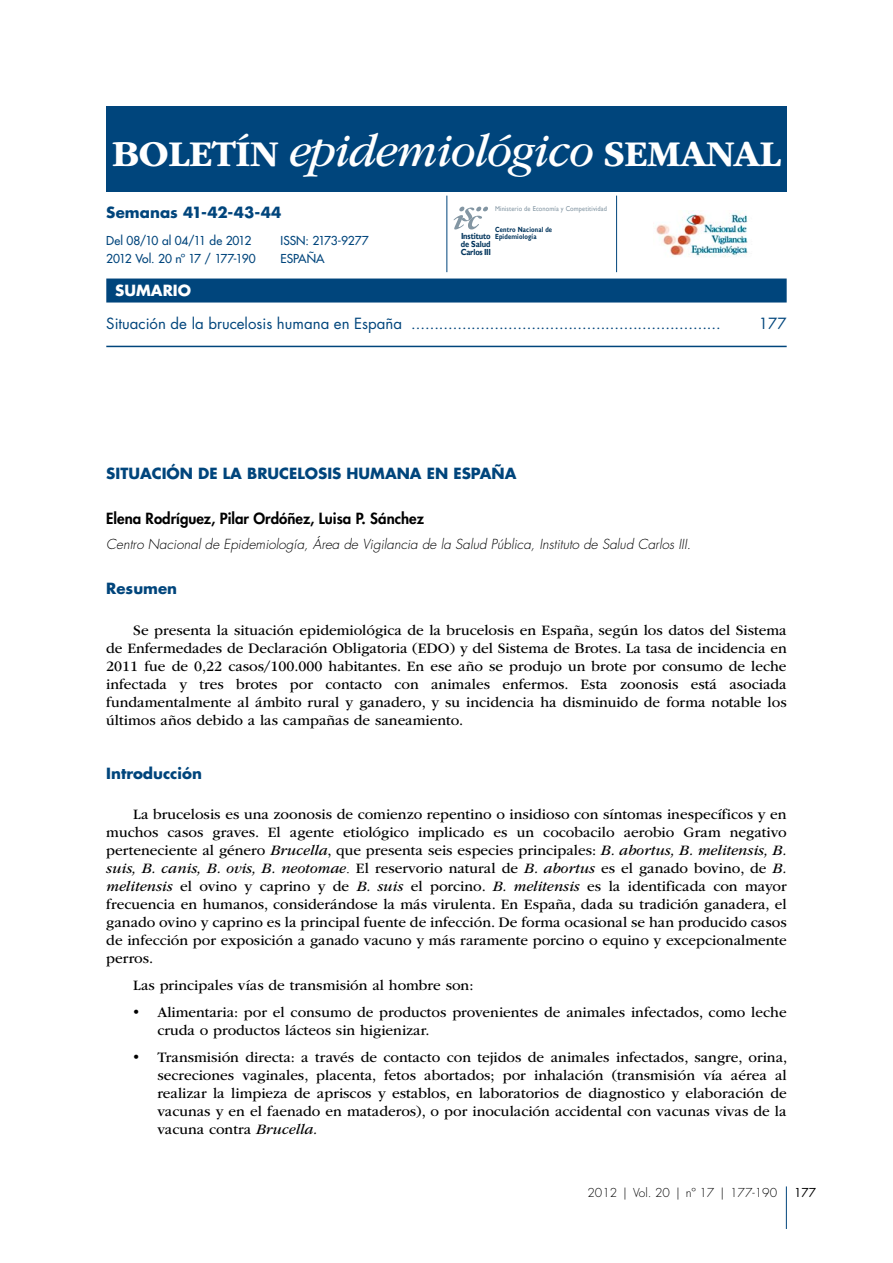
<style>
.page{position:relative;width:893px;height:1263px;background:#fff}
.page>*{position:absolute;margin:0;border:0;box-sizing:border-box;transform-origin:0 0}
.PUBLICACION-TITULO{font:700 37.8px "ITC Garamond Std";letter-spacing:-.025em;color:#fff}
.GENERAL-PARRAFO-1{font:15px/18px "ITC Garamond Std";color:#000;text-align:justify}
.GENERAL-VINETA-NIVEL{font:15px/18px "ITC Garamond Std";color:#000}
.SUMARIO-NIVEL-1{font:15px "Futura Std";color:#00457c}
.GENERAL-AUTOR-DESP{font:800 15px "Futura Std";color:#000}
.GENERAL-NIVEL-1{font:700 15px "Futura Std";color:#00457c}
.GENERAL-NIVEL-2{font:700 15px "Futura Std";color:#00457c}
.PUBLICACION-SEMANA{font:700 15px "Futura Std";color:#00457c}
.SUMARIO-TITULO{font:700 15px "Futura Std";color:#fff}
.SUMARIO-NUMPAG{font:15px "Futura Std";color:#00457c}
.GENERAL-CARGO{font:italic 300 13.5px "Futura Std";color:#000}
.PUBLICACION-FECHA{font:500 12px "Futura Std";letter-spacing:-.01em;color:#00457c}
.MAQUETA-FECHA-NUMERO{font:300 12px "Futura Std";color:#000}
.PUBLICACION-FECHA-2{font:500 12px "Futura Std";letter-spacing:-.055em;color:#00457c}
.MAQUETA-FOLIO{font:12px "Futura Std";color:#000}
.t1{font:700 8.85px/16px "Gill Sans";letter-spacing:-.01em;color:#00335b;scale:.86 1}
.t2{font:700 7.35px/6.9px "Gill Sans";letter-spacing:.025em;color:#00335b;scale:.8 1}
.t3{font:7.05px "Gill Sans";letter-spacing:.025em;color:#8396a3;scale:.9 1}
.s1{font-weight:400;font-style:italic;font-size:48px}
.s2{font-style:italic}
.s3{font-family:"Times New Roman"}
</style>
<div class="page">
<hr style="left:786px;top:1186px;width:1px;height:43px;background:#00457c">
<hr style="left:446px;top:196px;width:1px;height:76px;background:#00457c">
<hr style="left:616px;top:196px;width:1px;height:76px;background:#00457c">
<div style="left:106px;top:278px;width:681px;height:24px;background:#00457c"></div>
<hr style="left:106px;top:346px;width:681px;height:1px;background:#00457c">
<div style="left:106px;top:106px;width:681px;height:85px;background:#00457c"></div>
<svg style="left:454px;top:207px;width:34px;height:23px"></svg>
<img style="left:656px;top:212px;width:92px;height:45px">
<p class="PUBLICACION-TITULO" style="left:112px;top:132px;width:671px">BOLETÍN <span class="s1">epidemiológico</span> SEMANAL</p>
<p class="PUBLICACION-SEMANA" style="left:106px;top:203px;width:177px">Semanas 41-42-43-44</p>
<p class="t3" style="left:495px;top:205px;width:126px">Ministerio de Economía y Competitividad</p>
<p class="PUBLICACION-FECHA" style="left:106px;top:233px;width:146px">Del 08/10 al 04/11 de 2012</p>
<p class="PUBLICACION-FECHA-2" style="left:106px;top:251px;width:151px">2012 Vol. 20 nº 17 / 177-190</p>
<p class="PUBLICACION-FECHA" style="left:281px;top:233px;width:89px">ISSN: 2173-9277</p>
<p class="PUBLICACION-FECHA" style="left:281px;top:251px;width:46px">ESPAÑA</p>
<p class="t2" style="left:495px;top:226px;width:73px">Centro Nacional de<br>Epidemiología</p>
<p class="t1" style="left:461px;top:228px;width:37px">Instituto<br>Carlos III</p>
<p class="t1" style="left:461px;top:236px;width:36px">de Salud</p>
<p class="SUMARIO-TITULO" style="left:115px;top:281px;width:77px">SUMARIO</p>
<p class="SUMARIO-NIVEL-1" style="left:106px;top:314px;width:616px">Situación de la brucelosis humana en España ...................................................................</p>
<p class="SUMARIO-NUMPAG" style="left:759px;top:314px;width:29px">177</p>
<p class="GENERAL-NIVEL-1" style="left:106px;top:463px;width:412px">SITUACIÓN DE LA BRUCELOSIS HUMANA EN ESPAÑA</p>
<p class="GENERAL-AUTOR-DESP" style="left:106px;top:509px;width:319px">Elena Rodríguez, Pilar Ordóñez, Luisa P. Sánchez</p>
<p class="GENERAL-CARGO" style="left:106px;top:536px;width:586px">Centro Nacional de Epidemiología, Área de Vigilancia de la Salud Pública, Instituto de Salud Carlos III.</p>
<p class="GENERAL-NIVEL-2" style="left:106px;top:579px;width:72px">Resumen</p>
<p class="GENERAL-PARRAFO-1" style="left:106px;top:621px;width:682px;text-indent:27px">Se presenta la situación epidemiológica de la brucelosis en España, según los datos del Sistema de Enfermedades de Declaración Obligatoria (EDO) y del Sistema de Brotes. La tasa de incidencia en 2011 fue de 0,22 casos/100.000 habitantes. En ese año se produjo un brote por consumo de leche infectada y tres brotes por contacto con animales enfermos. Esta zoonosis está asociada fundamentalmente al ámbito rural y ganadero, y su incidencia ha disminuido de forma notable los últimos años debido a las campañas de saneamiento.</p>
<p class="GENERAL-NIVEL-2" style="left:106px;top:763px;width:97px">Introducción</p>
<p class="GENERAL-PARRAFO-1" style="left:106px;top:806px;width:682px;text-indent:27px">La brucelosis es una zoonosis de comienzo repentino o insidioso con síntomas inespecíficos y en muchos casos graves. El agente etiológico implicado es un cocobacilo aerobio Gram negativo perteneciente al género <span class="s2">Brucella</span>, que presenta seis especies principales: <span class="s2">B. abortus, B. melitensis, B. suis, B. canis, B. ovis, B. neotomae</span><span class="s3">.</span> El reservorio natural de <span class="s2">B. abortus</span> es el ganado bovino, de <span class="s2">B. melitensis</span> el ovino y caprino y de <span class="s2">B. suis</span> el porcino. <span class="s2">B. melitensis</span> es la identificada con mayor frecuencia en humanos, considerándose la más virulenta. En España, dada su tradición ganadera, el ganado ovino y caprino es la principal fuente de infección. De forma ocasional se han producido casos de infección por exposición a ganado vacuno y más raramente porcino o equino y excepcionalmente perros.</p>
<p class="GENERAL-PARRAFO-1" style="left:133px;top:977px;width:342px">Las principales vías de transmisión al hombre son:</p>
<p class="GENERAL-VINETA-NIVEL" style="left:157px;top:1004px;width:631px;text-indent:-26px">• Alimentaria: por el consumo de productos provenientes de animales infectados, como leche cruda o productos lácteos sin higienizar.</p>
<p class="GENERAL-VINETA-NIVEL" style="left:157px;top:1049px;width:631px;text-align:justify;text-indent:-26px">• Transmisión directa: a través de contacto con tejidos de animales infectados, sangre, orina, secreciones vaginales, placenta, fetos abortados; por inhalación (transmisión vía aérea al realizar la limpieza de apriscos y establos, en laboratorios de diagnostico y elaboración de vacunas y en el faenado en mataderos), o por inoculación accidental con vacunas vivas de la vacuna contra <span class="s2">Brucella.</span></p>
<p class="MAQUETA-FECHA-NUMERO" style="left:587px;top:1186px;width:191px">2012 | Vol. 20 | nº 17 | 177-190</p>
<p class="MAQUETA-FOLIO" style="left:794px;top:1185px;width:24px">177</p>
</div>
